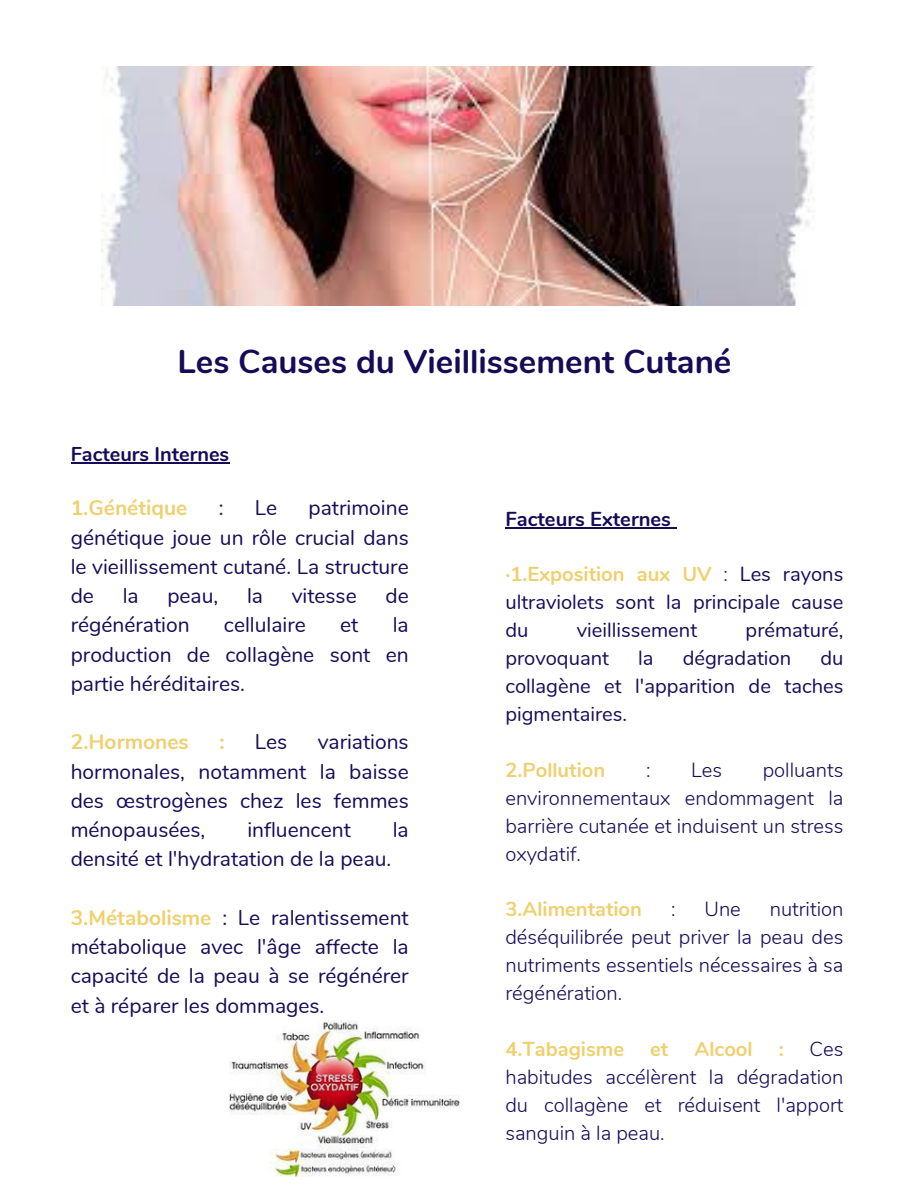
<style>
.page{position:relative;width:918px;height:1188px;background:#fff}
.page>*{position:absolute;margin:0;border:0;box-sizing:border-box;transform-origin:0 0}
.t1{font:700 33px "Nunito";color:#160b57}
.t2{font:21px/29.2px "Nunito";color:#160b57;text-align:justify}
.t3{font:700 21px "Nunito";color:#efd06f}
.t4{font:300 20.1px/27.9px "Nunito";color:#160b57;text-align:justify}
.t5{font:20.1px/27.9px "Nunito";color:#160b57;text-align:justify}
.t6{font:700 20.1px "Nunito";color:#efd06f}
.t7{font:700 20.1px "Nunito";color:#160b57}
.t8{font:700 19.95px "Nunito";color:#160b57}
.s1{font-weight:700;color:#efd06f}
.s2{font-weight:300}
</style>
<div class="page">
<img style="left:101px;top:67px;width:713px;height:238px">
<img style="left:230px;top:1021px;width:229px;height:155px">
<hr style="left:71px;top:463px;width:158px;height:1px;background:#160b57">
<hr style="left:505px;top:527px;width:166px;height:2px;background:#160b57">
<p class="t1" style="left:178px;top:339px;width:555px">Les Causes du Vieillissement Cutané</p>
<h1 class="t8" style="left:71px;top:441px;width:160px">Facteurs Internes</h1>
<h2 class="t3" style="left:71px;top:494px;width:118px">1.Génétique</h2>
<h2 class="t2" style="left:219px;top:494px;width:6px">:</h2>
<h2 class="t2" style="left:255px;top:494px;width:24px">Le</h2>
<h2 class="t2" style="left:71px;top:494px;width:340px;text-indent:238px">patrimoine génétique joue un rôle crucial dans le vieillissement cutané. La structure de</h2>
<h2 class="t2" style="left:123px;top:582px;width:17px">la</h2>
<h2 class="t2" style="left:167px;top:582px;width:52px">peau,</h2>
<h2 class="t2" style="left:247px;top:582px;width:17px">la</h2>
<h2 class="t2" style="left:292px;top:582px;width:67px">vitesse</h2>
<h2 class="t2" style="left:385px;top:582px;width:25px">de</h2>
<h2 class="t2" style="left:71px;top:611px;width:120px">régénération</h2>
<h2 class="t2" style="left:224px;top:611px;width:83px">cellulaire</h2>
<h2 class="t2" style="left:340px;top:611px;width:20px">et</h2>
<h2 class="t2" style="left:71px;top:611px;width:340px;text-indent:322px">la production de collagène sont en partie héréditaires.</h2>
<p class="t3" style="left:71px;top:728px;width:119px">2.Hormones</p>
<p class="t3" style="left:219px;top:728px;width:7px">:</p>
<p class="t2" style="left:255px;top:728px;width:34px">Les</p>
<p class="t2" style="left:71px;top:728px;width:340px;text-indent:247px">variations hormonales, notamment la baisse des œstrogènes chez les femmes ménopausées,</p>
<p class="t2" style="left:247px;top:816px;width:105px">influencent</p>
<p class="t2" style="left:393px;top:816px;width:17px">la</p>
<p class="t2" style="left:71px;top:845px;width:322px">densité et l'hydratation de la peau.</p>
<p class="t2" style="left:71px;top:903px;width:340px"><span class="s1">3.Métabolisme</span> : Le ralentissement métabolique avec l'âge affecte la capacité de la peau à se régénérer et à réparer les dommages.</p>
<p class="t7" style="left:505px;top:505px;width:167px">Facteurs Externes</p>
<h2 class="t5" style="left:505px;top:561px;width:340px"><span class="s1">·1.Exposition aux UV</span> <span class="s2">:</span> Les rayons ultraviolets sont la principale cause du</h2>
<h2 class="t5" style="left:577px;top:617px;width:122px">vieillissement</h2>
<h2 class="t5" style="left:746px;top:617px;width:99px">prématuré,</h2>
<h2 class="t5" style="left:505px;top:645px;width:105px">provoquant</h2>
<h2 class="t5" style="left:638px;top:645px;width:17px">la</h2>
<h2 class="t5" style="left:683px;top:645px;width:110px">dégradation</h2>
<h2 class="t5" style="left:505px;top:645px;width:340px;text-indent:315px">du collagène et l'apparition de taches pigmentaires.</h2>
<p class="t6" style="left:505px;top:756px;width:101px">2.Pollution</p>
<p class="t4" style="left:646px;top:756px;width:6px">:</p>
<p class="t4" style="left:691px;top:756px;width:32px">Les</p>
<p class="t4" style="left:505px;top:756px;width:340px;text-indent:257px">polluants environnementaux endommagent la barrière cutanée et induisent un stress oxydatif.</p>
<p class="t6" style="left:505px;top:896px;width:138px">3.Alimentation</p>
<p class="t4" style="left:671px;top:896px;width:6px">:</p>
<p class="t4" style="left:704px;top:896px;width:38px">Une</p>
<p class="t4" style="left:505px;top:896px;width:340px;text-indent:264px">nutrition déséquilibrée peut priver la peau des nutriments essentiels nécessaires à sa régénération.</p>
<p class="t6" style="left:505px;top:1036px;width:120px">4.Tabagisme</p>
<p class="t6" style="left:650px;top:1036px;width:20px">et</p>
<p class="t6" style="left:694px;top:1036px;width:60px">Alcool</p>
<p class="t6" style="left:779px;top:1036px;width:6px">:</p>
<p class="t4" style="left:505px;top:1035px;width:340px;text-indent:304px">Ces habitudes accélèrent la dégradation du collagène et réduisent l'apport sanguin à la peau.</p>
</div>
